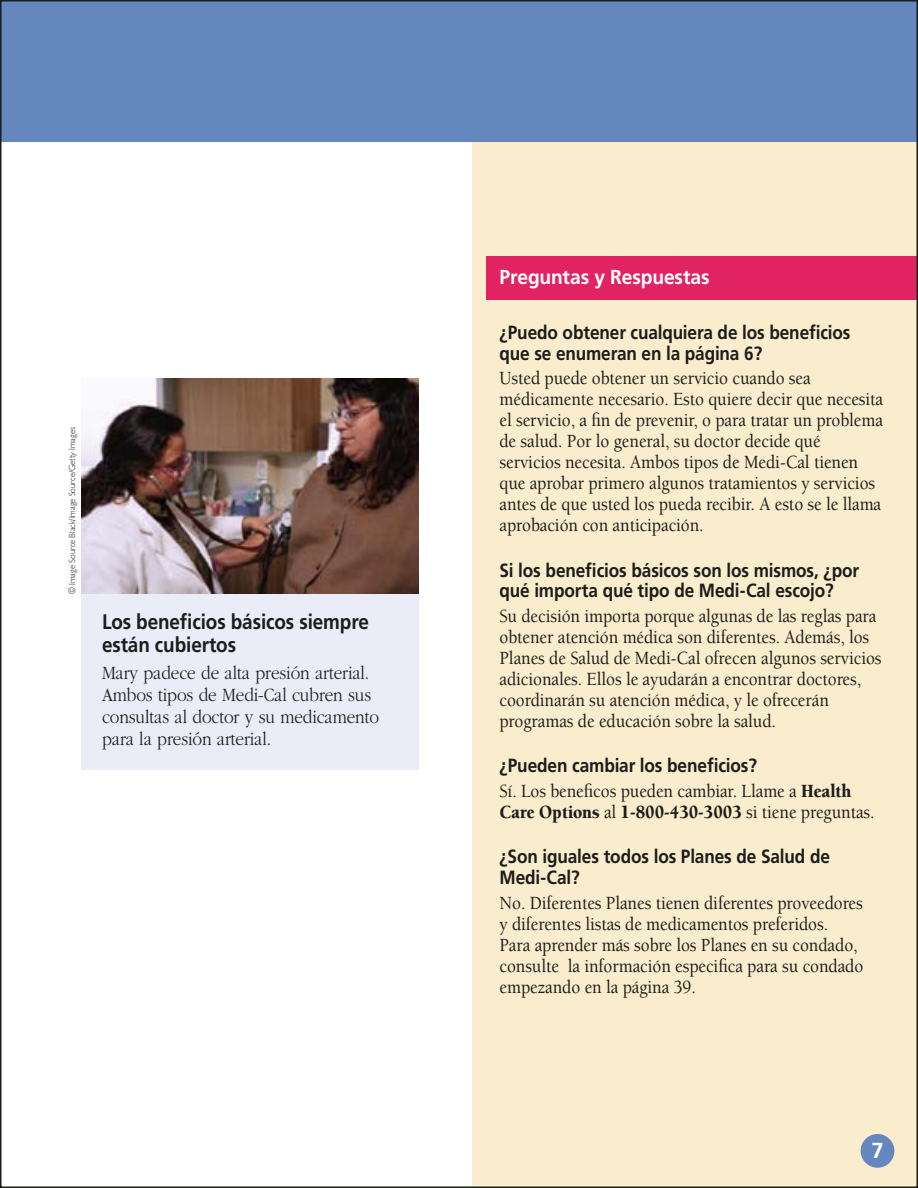
<style>
.page{position:relative;width:918px;height:1188px;background:#fff}
.page>*{position:absolute;margin:0;border:0;box-sizing:border-box;transform-origin:0 0}
.t1{font:700 21.75px "Frutiger";color:#fff}
.t2{font:700 21px/23.2px "Frutiger";letter-spacing:-.005em;color:#1c1c1a;scale:.9 1}
.t3{font:700 20.25px "Frutiger";letter-spacing:-.005em;color:#fff;scale:.95 1}
.t4{font:300 19.5px/21.8px "Garamond";letter-spacing:-.005em;color:#1c1c1a;scale:.88 1}
.t5{font:500 19.2px/21px "Berkeley";letter-spacing:-.005em;color:#1c1c1a;scale:.9 1}
.t6{font:700 19.2px/20.5px "Frutiger";letter-spacing:-.005em;color:#1c1c1a;scale:.9 1}
.t7{font:300 9px "Gill Sans";letter-spacing:-.005em;color:#1c1c1a;scale:.95 1}
.s1{font-weight:900}
</style>
<div class="page">
<div style="left:472px;top:122px;width:446px;height:1066px;background:#faedcd"></div>
<div style="left:0;top:0;width:918px;height:142px;background:#6487be"></div>
<div style="left:81px;top:594px;width:337px;height:176px;background:#eaedf7"></div>
<img style="left:81px;top:378px;width:337px;height:216px">
<div style="left:486px;top:256px;width:432px;height:44px;background:#e12363"></div>
<div style="left:861px;top:1134px;width:33px;height:34px;background:#6487be;border-radius:50%"></div>
<p class="t7" style="left:69px;top:594px;width:177px;rotate:-90deg">© Image Source Black/Image Source/Getty Images</p>
<p class="t2" style="left:102px;top:612px;width:298px">Los beneficios básicos siempre están cubiertos</p>
<p class="t4" style="left:102px;top:664px;width:316px">Mary padece de alta presión arterial.<br>Ambos tipos de Medi-Cal cubren sus consultas al doctor y su medicamento para la presión arterial.</p>
<p class="t3" style="left:500px;top:269px;width:223px">Preguntas y Respuestas</p>
<p class="t6" style="left:500px;top:323px;width:392px">¿Puedo obtener cualquiera de los beneficios que se enumeran en la página 6?</p>
<p class="t5" style="left:500px;top:369px;width:428px">Usted puede obtener un servicio cuando sea médicamente necesario. Esto quiere decir que necesita el servicio, a fin de prevenir, o para tratar un problema de salud. Por lo general, su doctor decide qué servicios necesita. Ambos tipos de Medi-Cal tienen que aprobar primero algunos tratamientos y servicios antes de que usted los pueda recibir. A esto se le llama aprobación con anticipación.</p>
<p class="t6" style="left:500px;top:561px;width:401px">Si los beneficios básicos son los mismos, ¿por qué importa qué tipo de Medi-Cal escojo?</p>
<p class="t5" style="left:500px;top:607px;width:426px">Su decisión importa porque algunas de las reglas para obtener atención médica son diferentes. Además, los Planes de Salud de Medi-Cal ofrecen algunos servicios adicionales. Ellos le ayudarán a encontrar doctores, coordinarán su atención médica, y le ofrecerán programas de educación sobre la salud.</p>
<p class="t6" style="left:500px;top:757px;width:288px">¿Pueden cambiar los beneficios?</p>
<p class="t5" style="left:499px;top:782px;width:418px">Sí. Los beneficos pueden cambiar. Llame a <span class="s1">Health<br>Care Options</span> al <span class="s1">1-800-430-3003</span> si tiene preguntas.</p>
<p class="t6" style="left:500px;top:848px;width:369px">¿Son iguales todos los Planes de Salud de<br>Medi-Cal?</p>
<p class="t5" style="left:500px;top:894px;width:406px">No. Diferentes Planes tienen diferentes proveedores y diferentes listas de medicamentos preferidos.<br>Para aprender más sobre los Planes en su condado, consulte la información especifica para su condado empezando en la página 39.</p>
<p class="t1" style="left:871px;top:1142px;width:14px">7</p>
</div>
